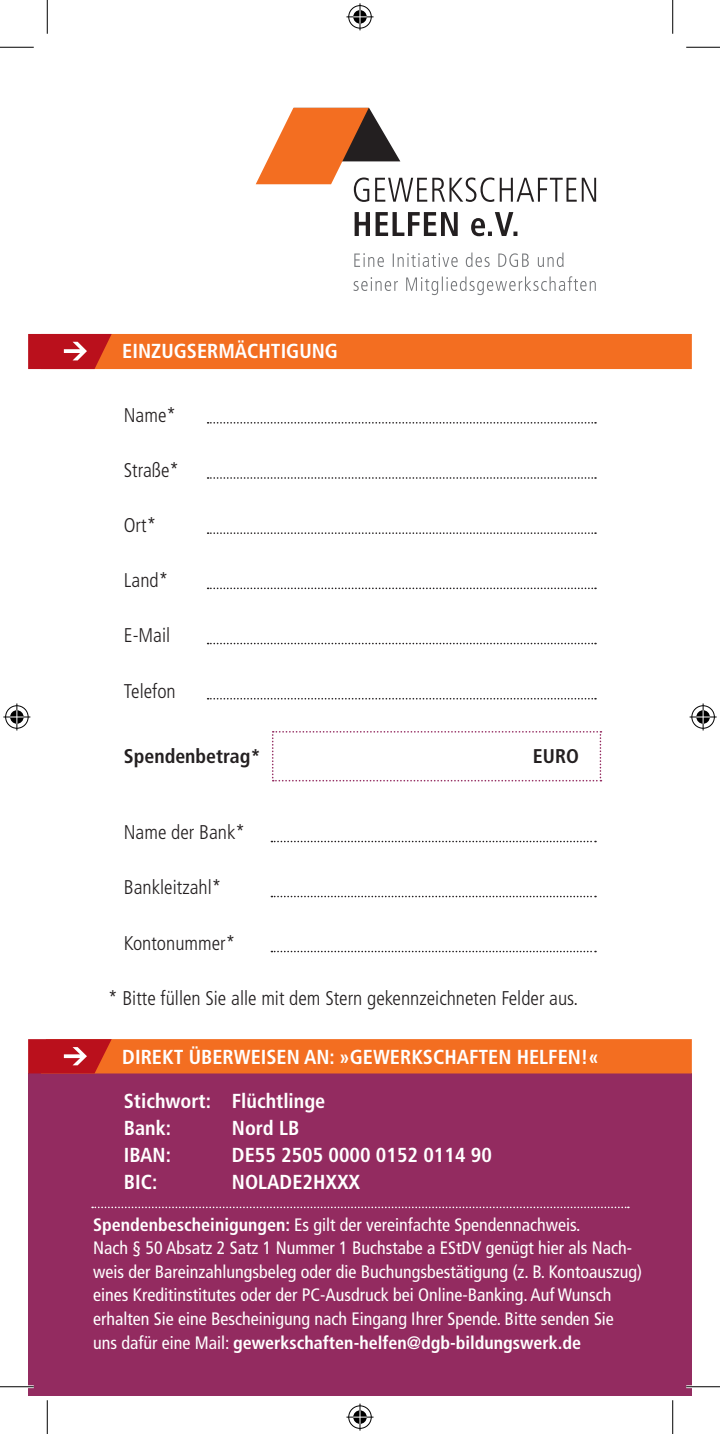
<style>
.page{position:relative;width:720px;height:1434px;background:#fff}
.page>*{position:absolute;margin:0;border:0;box-sizing:border-box;transform-origin:0 0}
.t1{font:700 condensed 20.25px/27px "Frutiger";color:#fff}
.t2{font:300 condensed 19.8px "Frutiger";color:#231f20}
.t3{font:700 condensed 19.8px "Frutiger";color:#231f20}
.t4{font:condensed 18px/23.6px "Frutiger";color:#fff}
.s1{font-weight:700}
</style>
<div class="page">
<div style="left:28px;top:1073px;width:663px;height:322px;background:#932b60"></div>
<svg style="left:207px;top:422px;width:389px;height:2px"></svg>
<svg style="left:207px;top:477px;width:389px;height:2px"></svg>
<svg style="left:207px;top:532px;width:389px;height:2px"></svg>
<svg style="left:207px;top:588px;width:389px;height:1px"></svg>
<svg style="left:207px;top:643px;width:389px;height:1px"></svg>
<svg style="left:207px;top:698px;width:389px;height:1px"></svg>
<svg style="left:271px;top:841px;width:325px;height:1px"></svg>
<svg style="left:271px;top:896px;width:325px;height:1px"></svg>
<svg style="left:271px;top:951px;width:325px;height:1px"></svg>
<svg style="left:92px;top:1207px;width:536px;height:1px"></svg>
<svg style="left:354px;top:212px;width:163px;height:24px"></svg>
<svg style="left:256px;top:108px;width:340px;height:94px"></svg>
<svg style="left:353px;top:276px;width:242px;height:19px"></svg>
<svg style="left:354px;top:253px;width:209px;height:14px"></svg>
<div style="left:41px;top:334px;width:650px;height:35px;background:#f36e21"></div>
<svg style="left:272px;top:731px;width:329px;height:50px"></svg>
<svg style="left:28px;top:334px;width:84px;height:35px;background:#c32729"></svg>
<svg style="left:28px;top:1039px;width:663px;height:34px;background:#ed6522"></svg>
<hr style="left:0;top:1385px;width:34px;height:3px;background:#fff">
<hr style="left:686px;top:1385px;width:34px;height:3px;background:#fff">
<hr style="left:0;top:47px;width:34px;height:1px;background:#000">
<hr style="left:686px;top:47px;width:34px;height:1px;background:#000">
<hr style="left:0;top:1386px;width:34px;height:1px;background:#000">
<hr style="left:686px;top:1386px;width:34px;height:1px;background:#000">
<hr style="left:47px;top:0;width:1px;height:34px;background:#000">
<hr style="left:47px;top:1400px;width:1px;height:34px;background:#000">
<hr style="left:672px;top:0;width:1px;height:34px;background:#000">
<hr style="left:672px;top:1400px;width:1px;height:34px;background:#000">
<svg style="left:346px;top:3px;width:27px;height:27px"></svg>
<svg style="left:346px;top:1403px;width:27px;height:27px"></svg>
<svg style="left:3px;top:703px;width:27px;height:27px"></svg>
<svg style="left:689px;top:703px;width:27px;height:27px"></svg>
<p class="t1" style="left:122px;top:337px;width:217px">Einzugsermächtigung</p>
<p class="t2" style="left:124px;top:404px;width:54px">Name*</p>
<p class="t2" style="left:124px;top:459px;width:57px">Straße*</p>
<p class="t2" style="left:124px;top:514px;width:34px">Ort*</p>
<p class="t2" style="left:124px;top:569px;width:46px">Land*</p>
<p class="t2" style="left:124px;top:624px;width:48px">E-Mail</p>
<p class="t2" style="left:124px;top:679px;width:53px">Telefon</p>
<p class="t3" style="left:124px;top:744px;width:138px">Spendenbetrag*</p>
<p class="t3" style="left:533px;top:744px;width:47px">EURO</p>
<p class="t2" style="left:124px;top:821px;width:123px">Name der Bank*</p>
<p class="t2" style="left:124px;top:876px;width:99px">Bankleitzahl*</p>
<p class="t2" style="left:124px;top:931px;width:113px">Kontonummer*</p>
<p class="t2" style="left:108px;top:987px;width:471px">* Bitte füllen Sie alle mit dem Stern gekennzeichneten Felder aus.</p>
<p class="t1" style="left:122px;top:1043px;width:11px">direkt</p>
<p class="t1" style="left:189px;top:1043px;width:72px">überweise</p>
<p class="t1" style="left:287px;top:1043px;width:115px">n an: »gewerks</p>
<p class="t1" style="left:433px;top:1043px;width:23px">chafte</p>
<p class="t1" style="left:498px;top:1043px;width:41px">n Helfe</p>
<p class="t1" style="left:567px;top:1043px;width:33px">n!«</p>
<p class="t1" style="left:124px;top:1087px;width:203px">Stichwort: Flüchtlinge<br>Bank: N</p>
<p class="t1" style="left:245px;top:1114px;width:56px">ord LB</p>
<p class="t1" style="left:124px;top:1141px;width:49px">IBAN:</p>
<p class="t1" style="left:232px;top:1141px;width:261px">DE55 2505 0000 0152 0114 90</p>
<p class="t1" style="left:124px;top:1168px;width:80px">BIC: N</p>
<p class="t1" style="left:245px;top:1168px;width:117px">OLADE2HXXX</p>
<p class="t4" style="left:93px;top:1213px;width:550px"><span class="s1">Spendenbescheinigungen:</span> Es gilt der vereinfachte Spendennachweis.<br>Nach § 50 Absatz 2 Satz 1 Nummer 1 Buchstabe a EStDV genügt hier als Nach&shy;weis der Bareinzahlungsbeleg oder die Buchungsbestätigung (z. B. Kontoauszug) eines Kreditinstitutes oder der PC-Ausdruck bei Online-Banking. Auf Wunsch erhalten Sie eine Bescheinigung nach Eingang Ihrer Spende. Bitte senden Sie uns dafür eine Mail: <span class="s1">gewerkschaften-helfen@dgb-bildungswerk.de</span></p>
</div>
